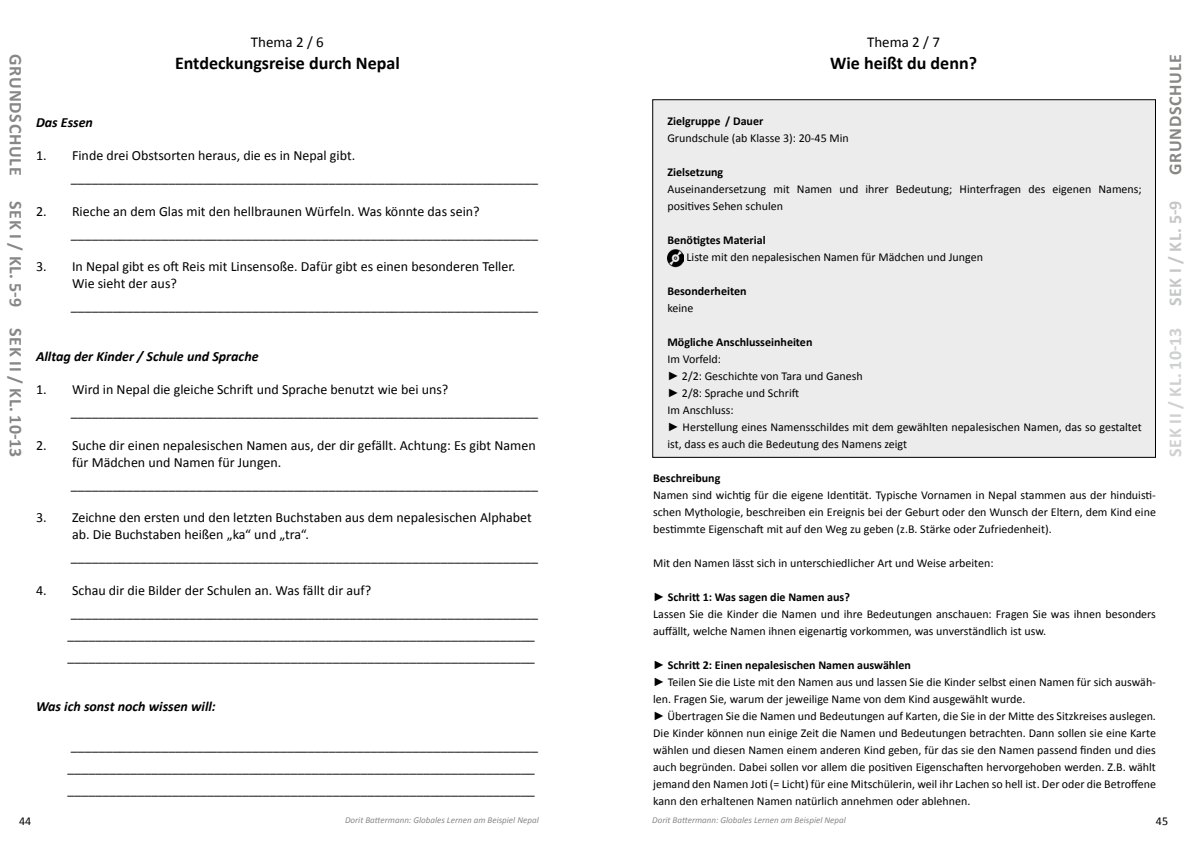
<style>
.page{position:relative;width:1191px;height:842px;background:#fff}
.page>*{position:absolute;margin:0;border:0;box-sizing:border-box;transform-origin:0 0}
.t1{font:700 18px "Calibri";letter-spacing:.04em;color:#878786}
.t2{font:700 18px "Calibri";color:#000}
.t3{font:700 18px "Calibri";letter-spacing:.04em;color:#cfd0d0}
.t4{font:700 18px "Calibri";color:#c5c6c6}
.t5{font:15px "Calibri";color:#000}
.t6{font:14px/22px "Calibri";color:#000}
.t7{font:italic 700 14px "Calibri";color:#000}
.t8{font:12px/17px "Calibri";color:#000}
.t9{font:700 12px "Calibri";color:#000}
.t10{font:italic 9px "Calibri";color:#878786}
.s1{font-family:"Arial"}
.s2{font-family:"Arial";font-weight:700}
.s3{font-weight:700}
</style>
<div class="page">
<div style="left:652px;top:100px;width:503px;height:357px;background:#ececed"></div>
<img style="left:667px;top:249px;width:17px;height:19px">
<h1 class="t1" style="left:27px;top:54px;width:121px;rotate:90deg">Grundschule</h1>
<h1 class="t1" style="left:27px;top:201px;width:258px;rotate:90deg">Sek I / Kl. 5-9 Sek II / Kl. 10-13</h1>
<p class="t5" style="left:251px;top:33px;width:74px">Thema 2 / 6</p>
<h1 class="t2" style="left:175px;top:51px;width:226px">Entdeckungsreise durch Nepal</h1>
<p class="t7" style="left:36px;top:113px;width:59px">Das Essen</p>
<p class="t6" style="left:71px;top:145px;width:469px;text-indent:-35px">1. Finde drei Obstsorten heraus, die es in Nepal gibt. ___________________________________________________________________</p>
<p class="t6" style="left:71px;top:200px;width:469px;text-indent:-35px">2. Rieche an dem Glas mit den hellbraunen Würfeln. Was könnte das sein? ___________________________________________________________________</p>
<p class="t6" style="left:72px;top:258px;width:445px;line-height:16.8px;text-indent:-36px">3. In Nepal gibt es oft Reis mit Linsensoße. Dafür gibt es einen besonderen Teller.<br>Wie sieht der aus?</p>
<p class="t6" style="left:71px;top:294px;width:469px">___________________________________________________________________</p>
<p class="t7" style="left:36px;top:347px;width:224px">Alltag der Kinder / Schule und Sprache</p>
<p class="t6" style="left:71px;top:378px;width:469px;text-indent:-35px">1. Wird in Nepal die gleiche Schrift und Sprache benutzt wie bei uns? ___________________________________________________________________</p>
<p class="t6" style="left:72px;top:437px;width:465px;line-height:16.8px;text-indent:-36px">2. Suche dir einen nepalesischen Namen aus, der dir gefällt. Achtung: Es gibt Namen für Mädchen und Namen für Jungen.</p>
<p class="t6" style="left:71px;top:473px;width:469px">___________________________________________________________________</p>
<p class="t6" style="left:72px;top:509px;width:461px;line-height:16.8px;text-indent:-36px">3. Zeichne den ersten und den letzten Buchstaben aus dem nepalesischen Alphabet ab. Die Buchstaben heißen „ka“ und „tra“.</p>
<p class="t6" style="left:71px;top:545px;width:469px">___________________________________________________________________</p>
<p class="t6" style="left:68px;top:579px;width:472px;text-indent:-32px">4. Schau dir die Bilder der Schulen an. Was fällt dir auf? ___________________________________________________________________ ___________________________________________________________________ ___________________________________________________________________</p>
<p class="t7" style="left:36px;top:697px;width:181px">Was ich sonst noch wissen will:</p>
<p class="t6" style="left:68px;top:734px;width:472px">___________________________________________________________________ ___________________________________________________________________ ___________________________________________________________________</p>
<p class="t5" style="left:867px;top:33px;width:74px">Thema 2 / 7</p>
<h1 class="t2" style="left:830px;top:51px;width:148px">Wie heißt du denn?</h1>
<p class="t9" style="left:667px;top:114px;width:97px">Zielgruppe / Dauer</p>
<p class="t8" style="left:667px;top:130px;width:183px">Grundschule (ab Klasse 3): 20-45 Min</p>
<p class="t9" style="left:667px;top:165px;width:57px">Zielsetzung</p>
<p class="t8" style="left:667px;top:181px;width:476px">Auseinandersetzung mit Namen und ihrer Bedeutung; Hinterfragen des eigenen Namens; positives Sehen schulen</p>
<p class="t9" style="left:667px;top:233px;width:100px">Benötigtes Material</p>
<p class="t8" style="left:686px;top:249px;width:298px">Liste mit den nepalesischen Namen für Mädchen und Jungen</p>
<p class="t9" style="left:667px;top:284px;width:81px">Besonderheiten</p>
<p class="t8" style="left:667px;top:300px;width:28px">keine</p>
<p class="t9" style="left:667px;top:335px;width:147px">Mögliche Anschlusseinheiten</p>
<p class="t8" style="left:667px;top:351px;width:476px">Im Vorfeld:<br><span class="s1">►</span> 2/2: Geschichte von Tara und Ganesh<br><span class="s1">►</span> 2/8: Sprache und Schrift<br>Im Anschluss:<br><span class="s1">►</span> Herstellung eines Namensschildes mit dem gewählten nepalesischen Namen, das so gestaltet ist, dass es auch die Bedeutung des Namens zeigt</p>
<p class="t9" style="left:653px;top:471px;width:69px">Beschreibung</p>
<p class="t8" style="left:653px;top:487px;width:504px;text-align:justify">Namen sind wichtig für die eigene Identität. Typische Vornamen in Nepal stammen aus der hinduisti&shy;schen Mythologie, beschreiben ein Ereignis bei der Geburt oder den Wunsch der Eltern, dem Kind eine bestimmte Eigenschaft mit auf den Weg zu geben (z.B. Stärke oder Zufriedenheit).</p>
<p class="t8" style="left:653px;top:555px;width:342px">Mit den Namen lässt sich in unterschiedlicher Art und Weise arbeiten:</p>
<p class="t8" style="left:653px;top:589px;width:504px"><span class="s2">►</span> <span class="s3">Schritt 1: Was sagen die Namen aus?<br></span>Lassen Sie die Kinder die Namen und ihre Bedeutungen anschauen: Fragen Sie was ihnen besonders auffällt, welche Namen ihnen eigenartig vorkommen, was unverständlich ist usw.</p>
<p class="t8" style="left:653px;top:657px;width:504px"><span class="s1">►</span> <span class="s3">Schritt 2: Einen nepalesischen Namen auswählen<br></span><span class="s1">►</span> Teilen Sie die Liste mit den Namen aus und lassen Sie die Kinder selbst einen Namen für sich auswäh&shy;len. Fragen Sie, warum der jeweilige Name von dem Kind ausgewählt wurde.<br><span class="s1">►</span> Übertragen Sie die Namen und Bedeutungen auf Karten, die Sie in der Mitte des Sitzkreises auslegen.<br>Die Kinder können nun einige Zeit die Namen und Bedeutungen betrachten. Dann sollen sie eine Karte wählen und diesen Namen einem anderen Kind geben, für das sie den Namen passend finden und dies auch begründen. Dabei sollen vor allem die positiven Eigenschaften hervorgehoben werden. Z.B. wählt jemand den Namen Joti (= Licht) für eine Mitschülerin, weil ihr Lachen so hell ist. Der oder die Betroffene kann den erhaltenen Namen natürlich annehmen oder ablehnen.</p>
<h1 class="t1" style="left:1163px;top:175px;width:121px;rotate:-90deg">Grundschule</h1>
<h1 class="t4" style="left:1163px;top:306px;width:107px;rotate:-90deg">Sek I / Kl. 5-9</h1>
<h1 class="t3" style="left:1163px;top:457px;width:131px;rotate:-90deg">Sek II / Kl. 10-13</h1>
<p class="t8" style="left:19px;top:812px;width:14px">44</p>
<p class="t10" style="left:345px;top:813px;width:195px">Dorit Battermann: Globales Lernen am Beispiel Nepal</p>
<p class="t10" style="left:652px;top:813px;width:195px">Dorit Battermann: Globales Lernen am Beispiel Nepal</p>
<p class="t8" style="left:1155px;top:812px;width:14px">45</p>
</div>
